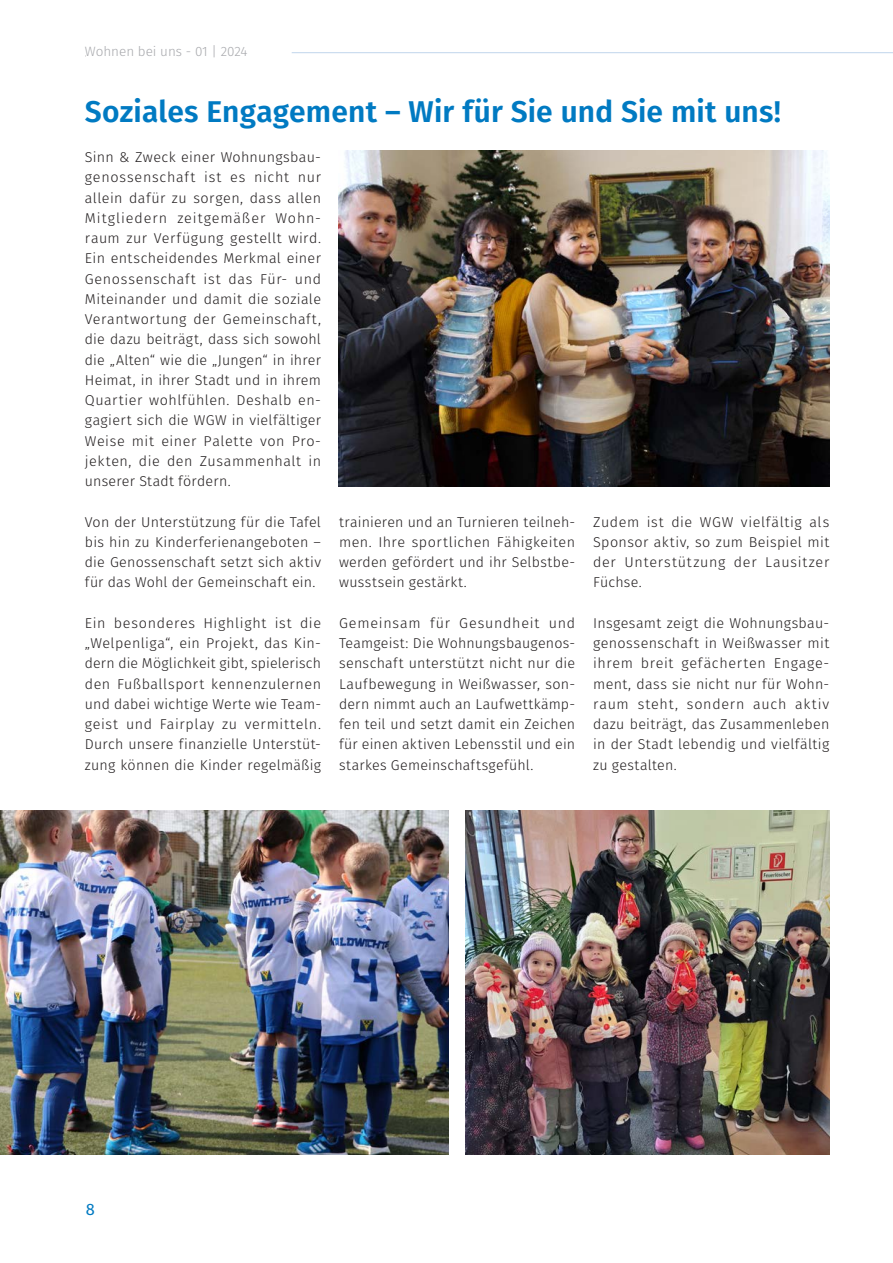
<style>
.page{position:relative;width:893px;height:1263px;background:#fff}
.page>*{position:absolute;margin:0;border:0;box-sizing:border-box;transform-origin:0 0}
.Headline{font:600 30px "Fira Sans";letter-spacing:.005em;color:#007ac2}
.t1{font:16.5px "Fira Sans";color:#007ac2}
.Body{font:300 14.25px/20.2px "Fira Sans";letter-spacing:.02em;color:#231f20;text-align:justify}
.t2{font:300 13.5px "Fira Sans";color:#a8a9ad}
</style>
<div class="page">
<hr style="left:292px;top:52px;width:601px;height:1px;background:#c7daee">
<img style="left:339px;top:150px;width:490px;height:336px">
<img style="left:466px;top:810px;width:363px;height:344px">
<img style="left:0;top:810px;width:449px;height:344px">
<p class="t2" style="left:85px;top:42px;width:164px">Wohnen bei uns - 01 | 2024</p>
<p class="Headline" style="left:85px;top:86px;width:698px">Soziales Engagement – Wir für Sie und Sie mit uns!</p>
<p class="Body" style="left:85px;top:147px;width:238px">Sinn &amp; Zweck einer Wohnungsbau&shy;genossenschaft ist es nicht nur allein dafür zu sorgen, dass allen Mitgliedern zeitgemäßer Wohn&shy;raum zur Verfügung gestellt wird.<br>Ein entscheidendes Merkmal einer Genossenschaft ist das Für- und Miteinander und damit die soziale Verantwortung der Gemeinschaft, die dazu beiträgt, dass sich sowohl die „Alten“ wie die „Jungen“ in ihrer Heimat, in ihrer Stadt und in ihrem Quartier wohlfühlen. Deshalb en&shy;gagiert sich die WGW in vielfältiger Weise mit einer Palette von Pro&shy;jekten, die den Zusammenhalt in unserer Stadt fördern.</p>
<p class="Body" style="left:85px;top:511px;width:238px">Von der Unterstützung für die Tafel bis hin zu Kinderferienangeboten – die Genossenschaft setzt sich aktiv für das Wohl der Gemeinschaft ein.</p>
<p class="Body" style="left:85px;top:613px;width:238px">Ein besonderes Highlight ist die „Welpenliga“, ein Projekt, das Kin&shy;dern die Möglichkeit gibt, spielerisch den Fußballsport kennenzulernen und dabei wichtige Werte wie Team&shy;geist und Fairplay zu vermitteln.<br>Durch unsere finanzielle Unterstüt&shy;zung können die Kinder regelmäßig</p>
<p class="Body" style="left:339px;top:511px;width:238px">trainieren und an Turnieren teilneh&shy;men. Ihre sportlichen Fähigkeiten werden gefördert und ihr Selbstbe&shy;wusstsein gestärkt.</p>
<p class="Body" style="left:339px;top:613px;width:238px">Gemeinsam für Gesundheit und Teamgeist: Die Wohnungsbaugenos&shy;senschaft unterstützt nicht nur die Laufbewegung in Weißwasser, son&shy;dern nimmt auch an Laufwettkämp&shy;fen teil und setzt damit ein Zeichen für einen aktiven Lebensstil und ein starkes Gemeinschaftsgefühl.</p>
<p class="Body" style="left:593px;top:511px;width:238px">Zudem ist die WGW vielfältig als Sponsor aktiv, so zum Beispiel mit der Unterstützung der Lausitzer Füchse.</p>
<p class="Body" style="left:593px;top:613px;width:238px">Insgesamt zeigt die Wohnungsbau&shy;genossenschaft in Weißwasser mit ihrem breit gefächerten Engage&shy;ment, dass sie nicht nur für Wohn&shy;raum steht, sondern auch aktiv dazu beiträgt, das Zusammenleben in der Stadt lebendig und vielfältig zu gestalten.</p>
<p class="t1" style="left:86px;top:1197px;width:11px">8</p>
</div>
